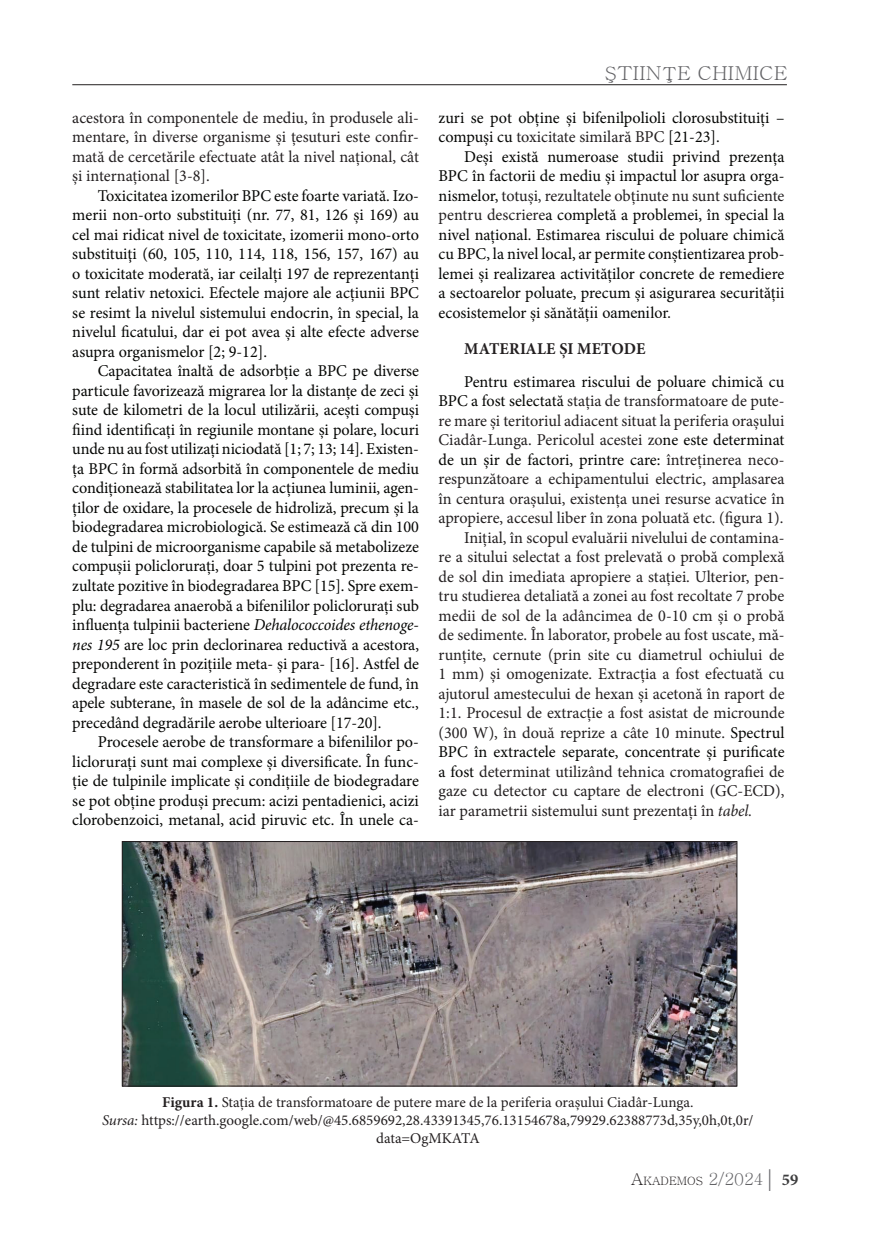
<style>
.page{position:relative;width:872px;height:1234px;background:#fff}
.page>*{position:absolute;margin:0;border:0;box-sizing:border-box;transform-origin:0 0}
.t1{font:19.2px "Batang";color:#636366;scale:1.06 1}
.t2{font:16.5px/19.5px "Minion Pro";color:#040503;text-align:justify}
.t3{font:16.5px/19.5px "Minion Pro";color:#231f20;text-align:justify}
.t4{font:700 16.5px "Minion Pro";letter-spacing:.01em;color:#231f20}
.t5{font:15px/18px "Minion Pro";color:#231f20;text-align:center}
.t6{font:11.55px "Batang";color:#231f20}
.s1{font-style:italic}
.s2{color:#231f20}
.s3{font-family:"Times New Roman"}
.s4{color:#040503}
.s5{font-weight:700}
.s6{font-size:16.5px}
.s7{font-size:16.5px;color:#636366}
.s8{font-family:"Garamond";font-size:24px;color:#636366}
.s9{font-family:"Minion Pro";font-weight:700;font-size:16.5px;color:#3e3e3f}
</style>
<div class="page">
<hr style="left:72px;top:84px;width:715px;height:1px;background:#231f20">
<img style="left:124px;top:843px;width:611px;height:240px">
<div style="left:122px;top:841px;width:615px;height:244px;border:1px solid #231f20"></div>
<p class="t3" style="left:72px;top:108px;width:348px">acestora în componentele de mediu, în produsele ali&shy;mentare, în diverse organisme și țesuturi este confir&shy;mată de cercetările efectuate atât la nivel național, cât și internațional [3-8].</p>
<p class="t2" style="left:72px;top:186px;width:348px;text-indent:26px">Toxicitatea izomerilor BPC este foarte variată. Izo&shy;merii non-orto substituiți (nr. 77, 81, 126 şi 169) au cel mai ridicat nivel de toxicitate, izomerii mono-orto substituiţi (60, 105, 110, 114, 118, 156, 157, 167) au o toxicitate moderată, iar ceilalți 197 de reprezentanți sunt relativ netoxici. Efectele majore ale acțiunii BPC se resimt la nivelul sistemului endocrin, în special, la nivelul ficatului, dar ei pot avea și alte efecte adverse asupra organismelor [2; 9-12].</p>
<p class="t2" style="left:72px;top:361px;width:348px;text-indent:26px">Capacitatea înaltă de adsorbție a BPC pe diverse particule favorizează migrarea lor la distanțe de zeci și sute de kilometri de la locul utilizării, acești compuși fiind identificați în regiunile montane și polare, locuri unde nu au fost utilizați niciodată [1; 7; 13; 14]. Existen&shy;ța BPC în formă adsorbită în componentele de mediu condiționează stabilitatea lor la acțiunea luminii, agen&shy;ților de oxidare, la procesele de hidroliză, precum și la biodegradarea microbiologică. Se estimează că din 100 de tulpini de microorganisme capabile să metabolizeze compușii policlorurați, doar 5 tulpini pot prezenta re&shy;zultate pozitive în biodegradarea BPC [15]. Spre exem&shy;plu: degradarea anaerobă a bifenililor policlorurați sub influența tulpinii bacteriene <span class="s1">Dehalococcoides ethenoge&shy;nes 195</span> are loc prin declorinarea reductivă a acestora, preponderent în pozițiile meta- și para- [16]. Astfel de degradare este caracteristică în sedimentele de fund, în apele subterane, în masele de sol de la adâncime etc., precedând degradările aerobe ulterioare [17-20].</p>
<p class="t2" style="left:72px;top:732px;width:348px;text-indent:26px">Procesele aerobe de transformare a bifenililor po&shy;liclorurați sunt mai complexe și diversificate. În func&shy;ție de tulpinile implicate și condițiile de biodegradare se pot obține produși precum: acizi pentadienici, acizi clorobenzoici, metanal, acid piruvic etc. În unele ca-</p>
<p class="t1" style="left:604px;top:64px;width:174px">ŞTIINŢE CHIMICE</p>
<p class="t2" style="left:438px;top:108px;width:347px">zuri se pot obține și bifenilpolioli clorosubstituiți – compuși cu <span class="s2">toxicitate similară BPC</span> [21-23].</p>
<p class="t2" style="left:438px;top:147px;width:347px;text-indent:26px">Deși există numeroase studii privind prezența BPC în factorii de mediu și impactul lor asupra orga&shy;nismelor, <span class="s2">totuși, rezultatele obținute nu sunt suficiente pentru descriere</span>a completă a problemei, în special la nivel național. Estimarea riscului de poluare chimică cu BPC, la nivel local, ar permite conștientizarea prob&shy;lemei și realizarea activităților concrete de remediere a sectoarelor poluate, precum și asigurarea securității ecosistemelor și sănătăț<span class="s3">ii oamenilor.</span></p>
<p class="t4" style="left:464px;top:337px;width:183px">MATERIALE ȘI METODE</p>
<p class="t2" style="left:464px;top:371px;width:322px">Pentru estimarea riscului de poluare chimică cu</p>
<p class="t3" style="left:438px;top:391px;width:347px"><span class="s4">BPC a fost selectată</span> stația de transformatoare de pute-</p>
<p class="t3" style="left:438px;top:410px;width:347px">re mare și teritoriul adiacent situat la periferia orașului</p>
<p class="t3" style="left:438px;top:430px;width:347px">Ciadâr-Lunga. Pericolul acestei zo<span class="s4">ne este determinat</span></p>
<p class="t2" style="left:438px;top:449px;width:347px">de un șir de factori, printre care: <span class="s2">întreținerea neco-</span></p>
<p class="t3" style="left:438px;top:469px;width:347px">respunzătoare a echipamentului electric, amplasarea</p>
<p class="t3" style="left:438px;top:488px;width:347px">în centura orașului, existența unei resurse acvatice în</p>
<p class="t3" style="left:438px;top:508px;width:346px">apropiere, accesul liber în zona poluată etc. (figura 1).</p>
<p class="t3" style="left:464px;top:527px;width:322px">Inițial, în scopul evaluării nivelului de contamina-</p>
<p class="t3" style="left:438px;top:547px;width:347px">re a sitului selectat a fost prelevată o probă complexă</p>
<p class="t3" style="left:438px;top:566px;width:347px">de sol din imediata apropiere a stației. Ulterior, pen-</p>
<p class="t3" style="left:438px;top:586px;width:347px">tru studierea detaliată a zonei au fost recoltate 7 probe</p>
<p class="t3" style="left:438px;top:605px;width:347px">medii de sol de la adâncimea de 0-10 cm și o probă</p>
<p class="t3" style="left:438px;top:625px;width:347px">de sedimente. În laborator, probele au fost uscate, mă-</p>
<p class="t3" style="left:438px;top:644px;width:347px">runțite, cernute (prin site cu diametrul ochiului de</p>
<p class="t3" style="left:438px;top:664px;width:347px">1 mm) și omogenizate. Extracția a fost efectuată cu</p>
<p class="t3" style="left:438px;top:683px;width:347px">ajutorul amestecului de hexan și acetonă în raport de</p>
<p class="t3" style="left:438px;top:703px;width:347px">1:1. Procesul de extracție a fost asistat de microunde</p>
<p class="t3" style="left:438px;top:722px;width:347px">(300 W), în două reprize a câte 10 minute. <span class="s4">Spectrul</span></p>
<p class="t2" style="left:438px;top:742px;width:347px">BPC în extractele separate, concentrate și purificate</p>
<p class="t3" style="left:438px;top:761px;width:347px"><span class="s4">a fost</span> determinat utilizând tehnica cromatografiei de</p>
<p class="t3" style="left:438px;top:781px;width:347px">gaze cu detector cu captare de electroni (GC-ECD),</p>
<p class="t3" style="left:438px;top:800px;width:315px">iar parametrii sistemului sunt prezentați în <span class="s1">tabel.</span></p>
<p class="t5" style="left:102px;top:1092px;width:653px"><span class="s5">Figura 1.</span> Stația de transformatoare de putere mare de la periferia orașului Ciadâr-Lunga.<br><span class="s1">Sursa:</span> https://earth.google.com/web/@45.6859692,28.43391345,76.13154678a,79929.62388773d,35y,0h,0t,0r/ data=OgMKATA</p>
<p class="t6" style="left:631px;top:1175px;width:168px"><span class="s6">A</span>KADEMOS <span class="s7">2/2024</span><span class="s8">|</span> <span class="s9">59</span></p>
</div>
